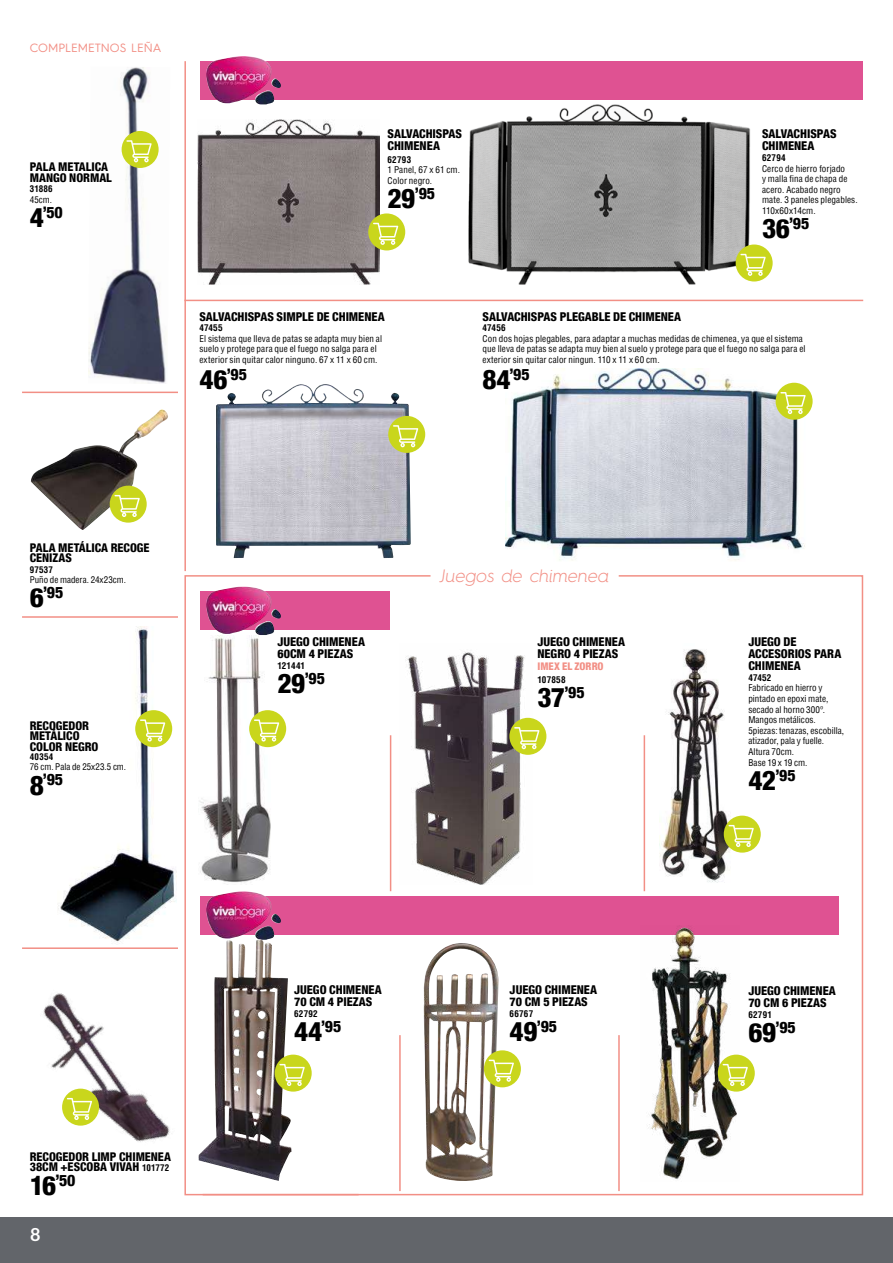
<style>
.page{position:relative;width:893px;height:1263px;background:#fff}
.page>*{position:absolute;margin:0;border:0;box-sizing:border-box;transform-origin:0 0}
.t1{font:300 18px "Hurme Geometric Sans 4";color:#f28f85}
.t2{font:700 18px "Lato";color:#fff}
.t3{font:800 condensed 15.9px "Helvetica 87";letter-spacing:-.01em;color:#000}
.t4{font:800 condensed 12.15px/12.1px "Helvetica 87";letter-spacing:-.005em;color:#000}
.t5{font:800 condensed 12px/10.5px "Helvetica 87";color:#000}
.t6{font:12px "Hurme Geometric Sans 4";color:#f28f85}
.t7{font:800 condensed 10.5px "Helvetica 87";color:#f28f85}
.t8{font:condensed 9.15px/10.6px "Helvetica";letter-spacing:.01em;color:#000}
.t9{font:700 condensed 9.15px "Helvetica";letter-spacing:.025em;color:#000}
.t10{font:condensed 9px "Helvetica";color:#000}
.t11{font:700 condensed 9px "Helvetica";letter-spacing:.03em;color:#000}
.s1{font-size:27.3px}
.s2{font-family:"Helvetica";font-weight:700;font-size:9px}
</style>
<div class="page">
<div style="left:0;top:1217px;width:893px;height:46px;background:#62656a"></div>
<img style="left:88px;top:67px;width:78px;height:317px">
<img style="left:31px;top:409px;width:137px;height:121px">
<img style="left:43px;top:993px;width:127px;height:149px">
<img style="left:58px;top:626px;width:118px;height:316px">
<svg style="left:184px;top:575px;width:680px;height:621px"></svg>
<hr style="left:22px;top:392px;width:156px;height:1px;background:#f28f85">
<hr style="left:22px;top:616px;width:156px;height:2px;background:#f28f85">
<hr style="left:184px;top:300px;width:679px;height:1px;background:#f28f85">
<hr style="left:184px;top:61px;width:2px;height:510px;background:#f28f85">
<hr style="left:644px;top:735px;width:1px;height:156px;background:#f28f85">
<hr style="left:618px;top:1035px;width:2px;height:156px;background:#f28f85">
<hr style="left:399px;top:1035px;width:2px;height:156px;background:#f28f85">
<hr style="left:390px;top:735px;width:1px;height:156px;background:#f28f85">
<hr style="left:203px;top:1194px;width:156px;height:1px;background:#f28f85">
<hr style="left:22px;top:947px;width:156px;height:2px;background:#f28f85">
<img style="left:198px;top:635px;width:75px;height:250px">
<img style="left:400px;top:643px;width:133px;height:242px">
<img style="left:198px;top:939px;width:94px;height:242px">
<img style="left:422px;top:943px;width:77px;height:239px">
<img style="left:640px;top:925px;width:99px;height:256px">
<img style="left:216px;top:384px;width:195px;height:174px">
<img style="left:506px;top:369px;width:304px;height:192px">
<img style="left:198px;top:120px;width:182px;height:164px">
<img style="left:468px;top:104px;width:285px;height:180px">
<div style="left:201px;top:592px;width:189px;height:38px;background:#df5292"></div>
<div style="left:201px;top:61px;width:662px;height:38px;background:#df5292"></div>
<img style="left:206px;top:587px;width:75px;height:48px">
<img style="left:206px;top:56px;width:75px;height:48px">
<div style="left:62px;top:1089px;width:37px;height:36px;background:#c9d61c;border-radius:50%"></div>
<svg style="left:67px;top:1098px;width:25px;height:22px"></svg>
<div style="left:718px;top:1054px;width:37px;height:37px;background:#c9d61c;border-radius:50%"></div>
<svg style="left:723px;top:1064px;width:25px;height:22px"></svg>
<div style="left:275px;top:1054px;width:37px;height:37px;background:#c9d61c;border-radius:50%"></div>
<svg style="left:280px;top:1064px;width:25px;height:22px"></svg>
<div style="left:484px;top:1050px;width:37px;height:37px;background:#c9d61c;border-radius:50%"></div>
<svg style="left:489px;top:1060px;width:25px;height:22px"></svg>
<div style="left:509px;top:718px;width:37px;height:37px;background:#c9d61c;border-radius:50%"></div>
<svg style="left:514px;top:727px;width:25px;height:22px"></svg>
<div style="left:724px;top:816px;width:37px;height:37px;background:#c9d61c;border-radius:50%"></div>
<svg style="left:729px;top:825px;width:25px;height:22px"></svg>
<div style="left:249px;top:710px;width:37px;height:37px;background:#c9d61c;border-radius:50%"></div>
<svg style="left:254px;top:719px;width:25px;height:23px"></svg>
<div style="left:135px;top:710px;width:37px;height:37px;background:#c9d61c;border-radius:50%"></div>
<svg style="left:140px;top:719px;width:25px;height:23px"></svg>
<div style="left:110px;top:486px;width:37px;height:37px;background:#c9d61c;border-radius:50%"></div>
<svg style="left:115px;top:495px;width:25px;height:22px"></svg>
<div style="left:122px;top:131px;width:37px;height:37px;background:#c9d61c;border-radius:50%"></div>
<svg style="left:126px;top:140px;width:26px;height:22px"></svg>
<div style="left:388px;top:416px;width:37px;height:37px;background:#c9d61c;border-radius:50%"></div>
<svg style="left:393px;top:425px;width:25px;height:22px"></svg>
<div style="left:368px;top:213px;width:37px;height:37px;background:#c9d61c;border-radius:50%"></div>
<svg style="left:373px;top:223px;width:25px;height:22px"></svg>
<div style="left:736px;top:244px;width:37px;height:37px;background:#c9d61c;border-radius:50%"></div>
<svg style="left:740px;top:254px;width:26px;height:22px"></svg>
<div style="left:776px;top:383px;width:37px;height:37px;background:#c9d61c;border-radius:50%"></div>
<svg style="left:780px;top:392px;width:26px;height:22px"></svg>
<h3 class="t6" style="left:30px;top:40px;width:133px">COMPLEMETNOS LEÑA</h3>
<h3 class="t5" style="left:30px;top:161px;width:84px">PALA METALICA<br>MANGO NORMAL</h3>
<p class="t11" style="left:30px;top:183px;width:25px">31886</p>
<p class="t10" style="left:30px;top:194px;width:24px">45cm.</p>
<h2 class="t3" style="left:30px;top:202px;width:35px"><span class="s1">4</span>’50</h2>
<h3 class="t4" style="left:388px;top:128px;width:76px">SALVACHISPAS<br>CHIMENEA</h3>
<p class="t9" style="left:388px;top:153px;width:25px">62793</p>
<p class="t8" style="left:388px;top:164px;width:74px">1 Panel, 67 x 61 cm.<br>Color negro.</p>
<h2 class="t3" style="left:388px;top:183px;width:49px"><span class="s1">29</span>’95</h2>
<h3 class="t4" style="left:762px;top:128px;width:76px">SALVACHISPAS<br>CHIMENEA</h3>
<p class="t9" style="left:762px;top:152px;width:25px">62794</p>
<p class="t8" style="left:762px;top:163px;width:97px">Cerco de hierro forjado<br>y malla fina de chapa de acero. Acabado negro mate. 3 paneles plegables.<br>110x60x14cm.</p>
<h2 class="t3" style="left:762px;top:214px;width:49px"><span class="s1">36</span>’95</h2>
<h3 class="t4" style="left:199px;top:310px;width:187px">SALVACHISPAS SIMPLE DE CHIMENEA</h3>
<p class="t9" style="left:199px;top:322px;width:25px">47455</p>
<p class="t8" style="left:199px;top:333px;width:184px">El sistema que lleva de patas se adapta muy bien al suelo y protege para que el fuego no salga para el exterior sin quitar calor ninguno. 67 x 11 x 60 cm.</p>
<h2 class="t3" style="left:199px;top:365px;width:49px"><span class="s1">46</span>’95</h2>
<h3 class="t4" style="left:483px;top:310px;width:200px">SALVACHISPAS PLEGABLE DE CHIMENEA</h3>
<p class="t9" style="left:483px;top:322px;width:25px">47456</p>
<p class="t8" style="left:483px;top:333px;width:324px">Con dos hojas plegables, para adaptar a muchas medidas de chimenea, ya que el sistema que lleva de patas se adapta muy bien al suelo y protege para que el fuego no salga para el exterior sin quitar calor ningun. 110 x 11 x 60 cm.</p>
<h2 class="t3" style="left:483px;top:365px;width:49px"><span class="s1">84</span>’95</h2>
<h3 class="t5" style="left:30px;top:542px;width:121px">PALA METÁLICA RECOGE<br>CENIZAS</h3>
<p class="t11" style="left:30px;top:563px;width:25px">97537</p>
<p class="t10" style="left:30px;top:574px;width:98px">Puño de madera. 24x23cm.</p>
<h2 class="t3" style="left:30px;top:583px;width:35px"><span class="s1">6</span>’95</h2>
<h3 class="t5" style="left:30px;top:720px;width:70px">RECOGEDOR<br>METÁLICO<br>COLOR NEGRO</h3>
<p class="t11" style="left:30px;top:750px;width:25px">40354</p>
<p class="t10" style="left:30px;top:761px;width:98px">76 cm. Pala de 25x23.5 cm.</p>
<h2 class="t3" style="left:30px;top:770px;width:35px"><span class="s1">8</span>’95</h2>
<h3 class="t4" style="left:277px;top:635px;width:89px">JUEGO CHIMENEA<br>60CM 4 PIEZAS</h3>
<p class="t9" style="left:277px;top:659px;width:29px">121441</p>
<h2 class="t3" style="left:277px;top:668px;width:49px"><span class="s1">29</span>’95</h2>
<h1 class="t1" style="left:439px;top:563px;width:174px">Juegos de chimenea</h1>
<h3 class="t4" style="left:537px;top:635px;width:89px">JUEGO CHIMENEA<br>NEGRO 4 PIEZAS</h3>
<p class="t7" style="left:537px;top:660px;width:68px">IMEX EL ZORRO</p>
<p class="t9" style="left:537px;top:673px;width:30px">107858</p>
<h2 class="t3" style="left:537px;top:682px;width:49px"><span class="s1">37</span>’95</h2>
<h3 class="t4" style="left:748px;top:635px;width:95px">JUEGO DE<br>ACCESORIOS PARA<br>CHIMENEA</h3>
<p class="t9" style="left:748px;top:671px;width:25px">47452</p>
<p class="t8" style="left:748px;top:682px;width:97px">Fabricado en hierro y pintado en epoxi mate, secado al horno 300º.<br>Mangos metálicos.<br>5piezas: tenazas, escobilla, atizador, pala y fuelle.<br>Altura 70cm.<br>Base 19 x 19 cm.</p>
<h2 class="t3" style="left:748px;top:765px;width:49px"><span class="s1">42</span>’95</h2>
<h3 class="t5" style="left:30px;top:1151px;width:143px">RECOGEDOR LIMP CHIMENEA<br>38CM +ESCOBA VIVAH <span class="s2">101772</span></h3>
<h2 class="t3" style="left:30px;top:1171px;width:47px"><span class="s1">16</span>’50</h2>
<h1 class="t2" style="left:30px;top:1224px;width:12px">8</h1>
<h3 class="t4" style="left:294px;top:984px;width:89px">JUEGO CHIMENEA<br>70 CM 4 PIEZAS</h3>
<p class="t9" style="left:294px;top:1008px;width:25px">62792</p>
<h2 class="t3" style="left:294px;top:1017px;width:49px"><span class="s1">44</span>’95</h2>
<h3 class="t4" style="left:510px;top:984px;width:89px">JUEGO CHIMENEA<br>70 CM 5 PIEZAS</h3>
<p class="t9" style="left:510px;top:1008px;width:25px">66767</p>
<h2 class="t3" style="left:510px;top:1017px;width:49px"><span class="s1">49</span>’95</h2>
<h3 class="t4" style="left:748px;top:984px;width:89px">JUEGO CHIMENEA<br>70 CM 6 PIEZAS</h3>
<p class="t9" style="left:748px;top:1008px;width:25px">62791</p>
<h2 class="t3" style="left:748px;top:1017px;width:49px"><span class="s1">69</span>’95</h2>
</div>
